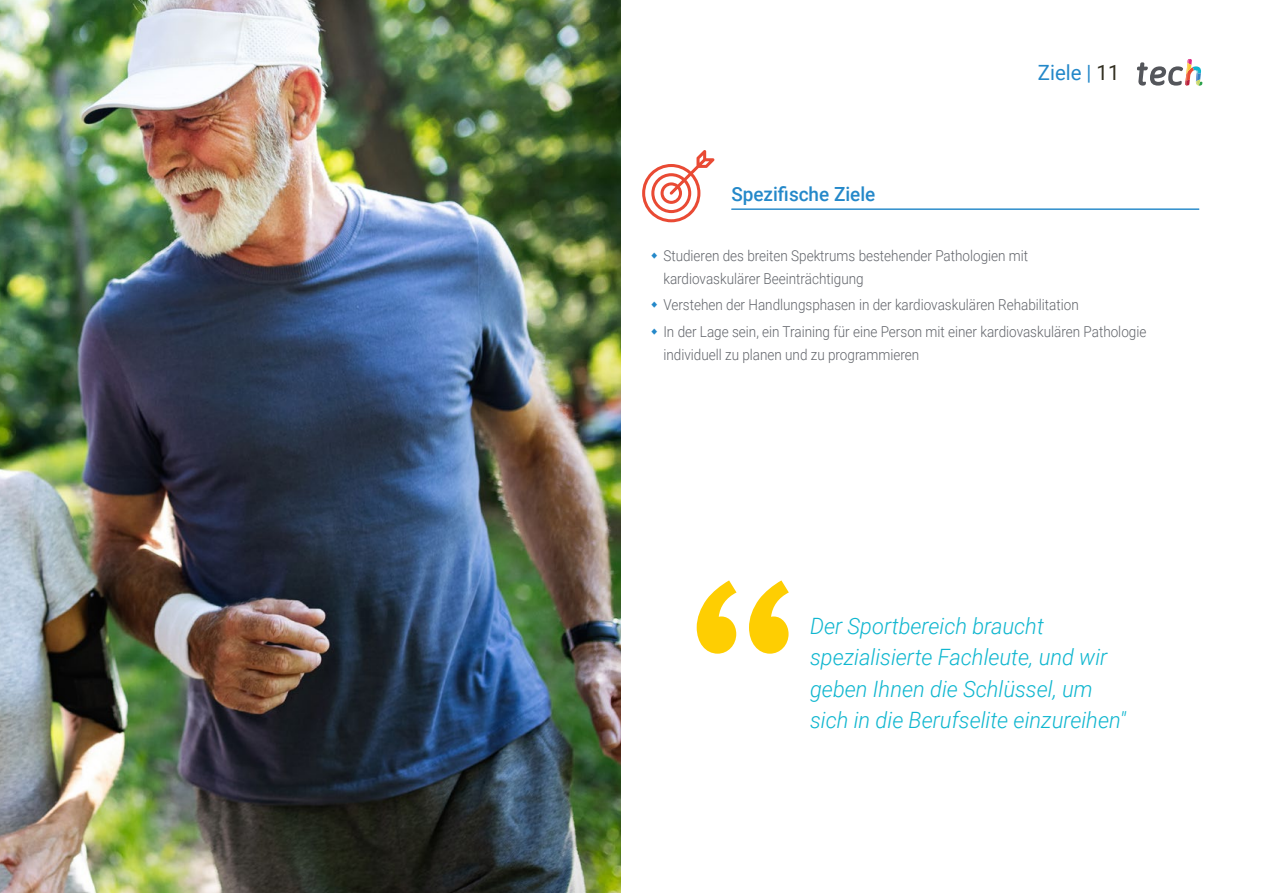
<style>
.page{position:relative;width:1263px;height:893px;background:#fff}
.page>*{position:absolute;margin:0;border:0;box-sizing:border-box;transform-origin:0 0}
.t1{font:italic 300 22.5px/31.5px "Roboto";color:#0fb6cf}
.t2{font:21px "Roboto";color:#2488c9}
.t3{font:500 19.5px "Roboto";color:#2488c9}
.t4{font:300 15px/22.5px "Roboto";color:#61646a;scale:.9 1}
.s1{color:#312e20}
</style>
<div class="page">
<img style="left:0;top:0;width:621px;height:893px">
<svg style="left:1137px;top:59px;width:65px;height:27px"></svg>
<svg style="left:697px;top:580px;width:92px;height:74px"></svg>
<svg style="left:642px;top:150px;width:72px;height:72px"></svg>
<hr style="left:731px;top:209px;width:468px;height:1px;background:#2488c9">
<h3 class="t3" style="left:731px;top:180px;width:145px">Spezifische Ziele</h3>
<h2 class="t2" style="left:1038px;top:57px;width:83px">Ziele | <span class="s1">11</span></h2>
<p class="t4" style="left:663px;top:244px;width:407px">Studieren des breiten Spektrums bestehender Pathologien mit kardiovaskulärer Beeinträchtigung</p>
<p class="t4" style="left:663px;top:291px;width:538px;line-height:26.7px">Verstehen der Handlungsphasen in der kardiovaskulären Rehabilitation<br>In der Lage sein, ein Training für eine Person mit einer kardiovaskulären Pathologie</p>
<p class="t4" style="left:663px;top:342px;width:286px">individuell zu planen und zu programmieren</p>
<h1 class="t1" style="left:810px;top:609px;width:317px">Der Sportbereich braucht spezialisierte Fachleute, und wir geben Ihnen die Schlüssel, um sich in die Berufselite einzureihen"</h1>
</div>
